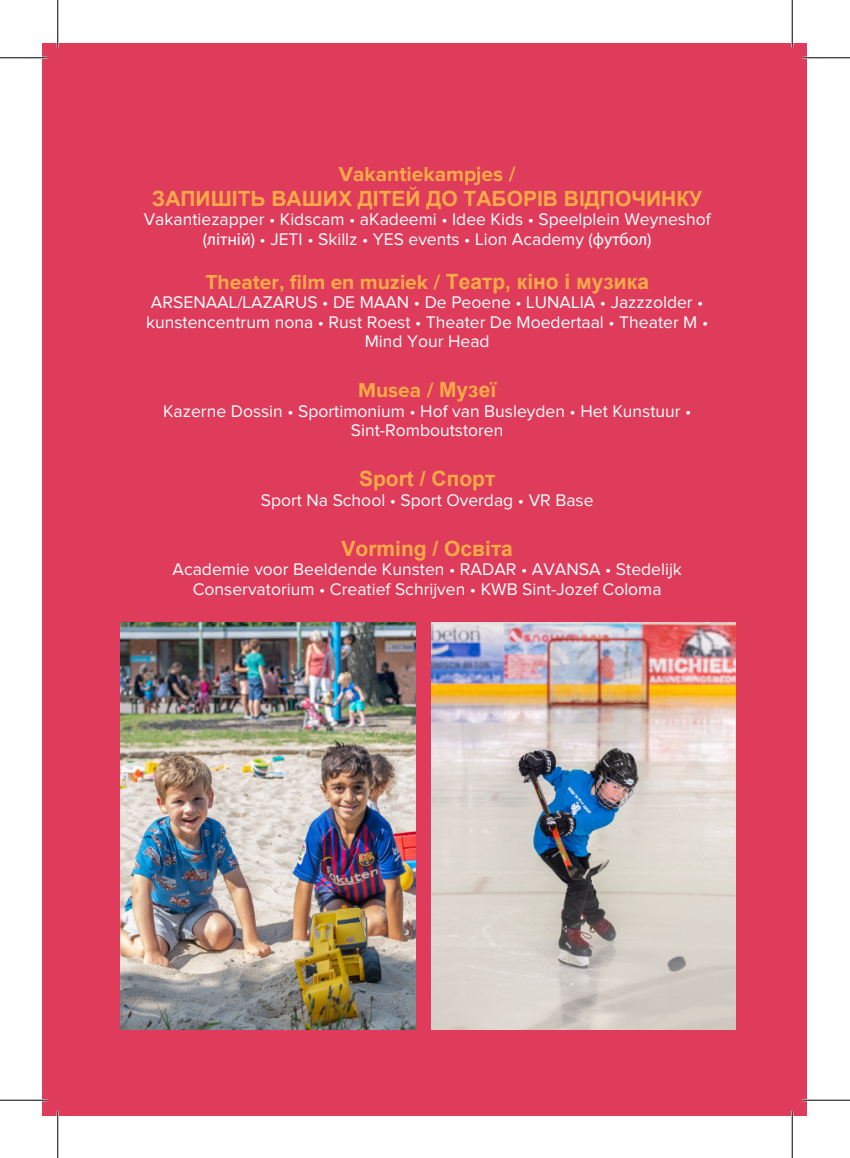
<style>
.page{position:relative;width:850px;height:1158px;background:#fff}
.page>*{position:absolute;margin:0;border:0;box-sizing:border-box;transform-origin:0 0}
.t1{font:700 21px "Proxima Nova";color:#faaa46}
.t2{font:700 21px "Arial";color:#faaa46}
.t3{font:17.5px/19.2px "Proxima Nova";color:#fff;text-align:center}
.s1{font-family:"Myriad Pro"}
.s2{font-family:"Arial"}
</style>
<div class="page">
<div style="left:43px;top:43px;width:764px;height:1071px;background:#df3b5b"></div>
<img style="left:121px;top:622px;width:295px;height:407px">
<img style="left:431px;top:622px;width:305px;height:407px">
<hr style="left:0;top:57px;width:47px;height:2px;background:#fff">
<hr style="left:802px;top:57px;width:48px;height:2px;background:#fff">
<hr style="left:0;top:1098px;width:47px;height:3px;background:#fff">
<hr style="left:802px;top:1098px;width:48px;height:3px;background:#fff">
<hr style="left:57px;top:0;width:2px;height:47px;background:#fff">
<hr style="left:57px;top:1110px;width:2px;height:47px;background:#fff">
<hr style="left:791px;top:0;width:2px;height:47px;background:#fff">
<hr style="left:791px;top:1110px;width:2px;height:47px;background:#fff">
<hr style="left:0;top:57px;width:47px;height:1px;background:#000">
<hr style="left:802px;top:57px;width:48px;height:1px;background:#000">
<hr style="left:0;top:1099px;width:47px;height:1px;background:#000">
<hr style="left:802px;top:1099px;width:48px;height:1px;background:#000">
<hr style="left:57px;top:0;width:1px;height:47px;background:#000">
<hr style="left:57px;top:1110px;width:1px;height:47px;background:#000">
<hr style="left:792px;top:0;width:1px;height:47px;background:#000">
<hr style="left:792px;top:1110px;width:1px;height:47px;background:#000">
<p class="t1" style="left:339px;top:162px;width:178px">Vakantiekampjes /</p>
<p class="t2" style="left:152px;top:184px;width:551px">ЗАПИШІТЬ ВАШИХ ДІТЕЙ ДО ТАБОРІВ ВІДПОЧИНКУ</p>
<p class="t3" style="left:144px;top:210px;width:568px">Vakantiezapper • Kidscam • aKadeemi • Idee Kids • Speelplein Weyneshof (<span class="s1">літній</span>) • JETI • Skillz • YES events • Lion Academy (<span class="s1">футбол</span>)</p>
<p class="t1" style="left:205px;top:270px;width:445px">Theater, film en muziek / <span class="s2">Театр, кіно і музика</span></p>
<p class="t3" style="left:146px;top:293px;width:563px">ARSENAAL/LAZARUS • DE MAAN • De Peoene • LUNALIA • Jazzzolder • kunstencentrum nona • Rust Roest • Theater De Moedertaal • Theater M •<br>Mind Your Head</p>
<p class="t1" style="left:358px;top:378px;width:140px">Musea / <span class="s2">Музеї</span></p>
<p class="t3" style="left:163px;top:401px;width:530px">Kazerne Dossin • Sportimonium • Hof van Busleyden • Het Kunstuur •<br>Sint-Romboutstoren</p>
<p class="t2" style="left:359px;top:464px;width:138px">Sport / Спорт</p>
<p class="t3" style="left:261px;top:490px;width:334px">Sport Na School • Sport Overdag • VR Base</p>
<p class="t2" style="left:341px;top:534px;width:173px">Vorming / Освіта</p>
<p class="t3" style="left:172px;top:560px;width:511px">Academie voor Beeldende Kunsten • RADAR • AVANSA • Stedelijk<br>Conservatorium • Creatief Schrijven • KWB Sint-Jozef Coloma</p>
</div>
